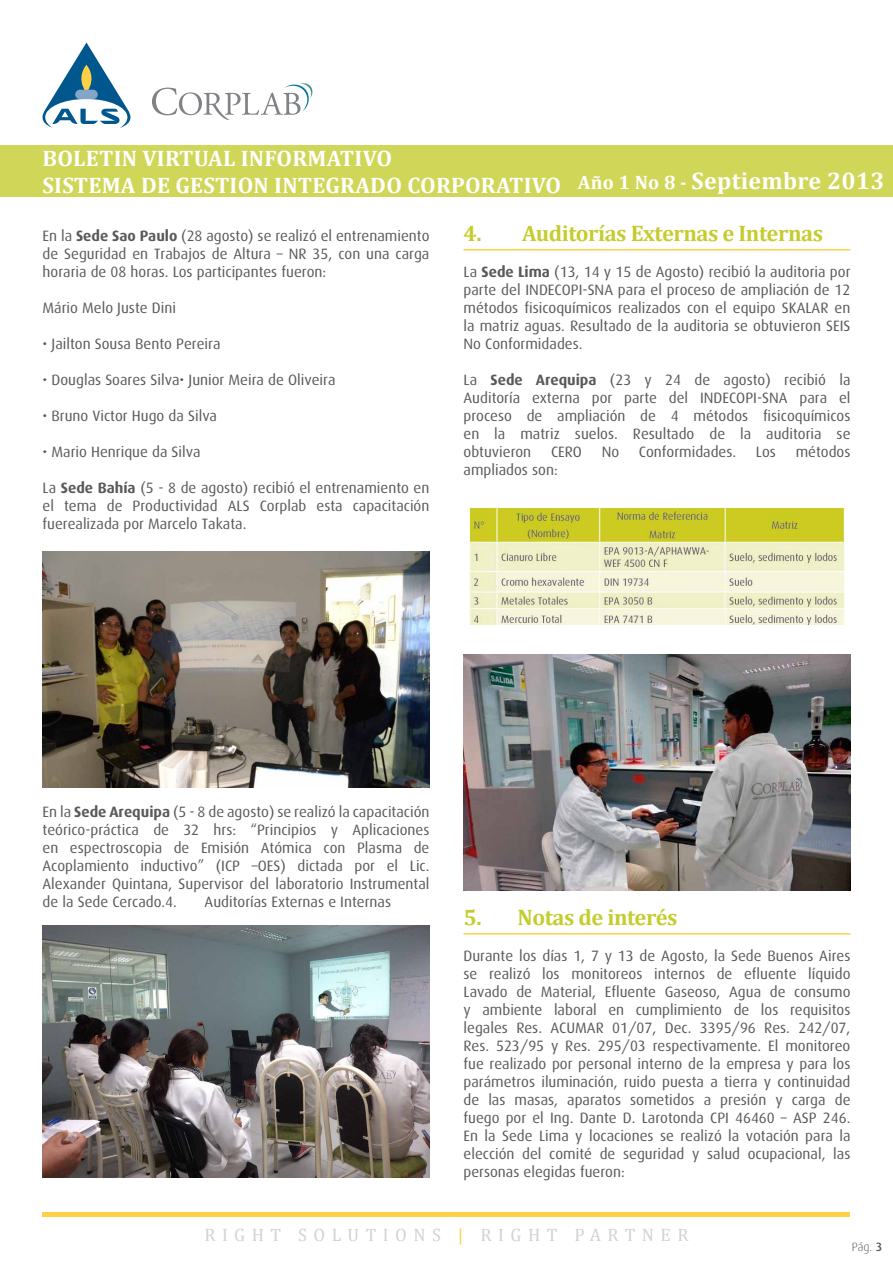
<style>
.page{position:relative;width:893px;height:1263px;background:#fff}
.page>*{position:absolute;margin:0;border:0;box-sizing:border-box;transform-origin:0 0}
.t1{font:700 22.5px/27px "Cambria";letter-spacing:.01em;color:#fff}
.t2{font:700 22.5px "Cambria";letter-spacing:-.02em;color:#c5cc2e}
.t3{font:18px "Cambria";letter-spacing:.36em;color:#d1d3d4}
.t4{font:15px/18px "Dax";color:#58595b;text-align:justify}
.t5{font:300 12px "Dax";color:#58595b}
.s1{font-weight:700}
.s2{color:#ffd046}
.s3{font-weight:500}
</style>
<div class="page">
<div style="left:0;top:145px;width:893px;height:52px;background:#d0d657"></div>
<svg style="left:43px;top:43px;width:87px;height:85px"></svg>
<svg style="left:152px;top:83px;width:161px;height:37px"></svg>
<hr style="left:43px;top:1212px;width:807px;height:4px;background:#ffd046">
<img style="left:43px;top:552px;width:386px;height:235px">
<img style="left:43px;top:925px;width:386px;height:252px">
<hr style="left:463px;top:249px;width:387px;height:2px;background:#ffd046">
<hr style="left:463px;top:933px;width:387px;height:2px;background:#ffd046">
<img style="left:470px;top:507px;width:374px;height:118px">
<img style="left:463px;top:655px;width:387px;height:235px">
<h1 class="t1" style="left:43px;top:144px;width:844px">BOLETIN VIRTUAL INFORMATIVO<br>SISTEMA DE GESTION INTEGRADO CORPORATIVO <sup>Año</sup> <sup>1</sup> <sup>No</sup> <sup>8</sup> <sup>-</sup> <sup>Septiembre</sup> <sup>2013</sup></h1>
<p class="t4" style="left:43px;top:226px;width:388px">En la <span class="s1">Sede Sao Paulo</span> (28 agosto) se realizó el entrenamiento de Seguridad en Trabajos de Altura – NR 35, con una carga horaria de 08 horas. Los participantes fueron:</p>
<p class="t4" style="left:43px;top:298px;width:135px">Mário Melo Juste Dini</p>
<p class="t4" style="left:43px;top:334px;width:179px">• Jailton Sousa Bento Pereira</p>
<p class="t4" style="left:43px;top:370px;width:294px">• Douglas Soares Silva• Junior Meira de Oliveira</p>
<p class="t4" style="left:43px;top:406px;width:176px">• Bruno Victor Hugo da Silva</p>
<p class="t4" style="left:43px;top:442px;width:160px">• Mario Henrique da Silva</p>
<p class="t4" style="left:43px;top:478px;width:388px">La <span class="s1">Sede Bahía</span> (5 - 8 de agosto) recibió el entrenamiento en el tema de Productividad ALS Corplab esta capacitación fuerealizada por Marcelo Takata.</p>
<h1 class="t2" style="left:463px;top:217px;width:361px">4. Auditorías Externas e Internas</h1>
<p class="t4" style="left:463px;top:262px;width:388px">La <span class="s1">Sede Lima</span> (13, 14 y 15 de Agosto) recibió la auditoria por parte del INDECOPI-SNA para el proceso de ampliación de 12 métodos fisicoquímicos realizados con el equipo SKALAR en la matriz aguas. Resultado de la auditoria se obtuvieron SEIS No Conformidades.</p>
<p class="t4" style="left:463px;top:370px;width:388px">La <span class="s1">Sede Arequipa</span> (23 y 24 de agosto) recibió la Auditoría externa por parte del INDECOPI-SNA para el proceso de ampliación de 4 métodos fisicoquímicos en la matriz suelos. Resultado de la auditoria se obtuvieron</p>
<p class="t4" style="left:551px;top:442px;width:33px">CERO</p>
<p class="t4" style="left:602px;top:442px;width:19px">No</p>
<p class="t4" style="left:639px;top:442px;width:99px">Conformidades.</p>
<p class="t4" style="left:756px;top:442px;width:22px">Los</p>
<p class="t4" style="left:796px;top:442px;width:56px">métodos</p>
<p class="t4" style="left:463px;top:460px;width:96px">ampliados son:</p>
<p class="t4" style="left:43px;top:802px;width:388px">En la <span class="s1">Sede Arequipa</span> (5 - 8 de agosto) se realizó la capacitación teórico-práctica de 32 hrs: “Principios y Aplicaciones en espectroscopia de Emisión Atómica con Plasma de Acoplamiento inductivo” (ICP –OES) dictada por el Lic.<br>Alexander Quintana, Supervisor del laboratorio Instrumental de la Sede Cercado.4.</p>
<p class="t4" style="left:205px;top:892px;width:188px">Auditorías Externas e Internas</p>
<h1 class="t2" style="left:463px;top:901px;width:216px">5. Notas de interés</h1>
<p class="t4" style="left:463px;top:946px;width:388px">Durante los días 1, 7 y 13 de Agosto, la Sede Buenos Aires se realizó los monitoreos internos de efluente líquido Lavado de Material, Efluente Gaseoso, Agua de consumo y ambiente laboral en cumplimiento de los requisitos legales Res. ACUMAR 01/07, Dec. 3395/96 Res. 242/07, Res. 523/95 y Res. 295/03 respectivamente. El monitoreo fue realizado por personal interno de la empresa y para los parámetros iluminación, ruido puesta a tierra y continuidad de las masas, aparatos sometidos a presión y carga de fuego por el Ing. Dante D. Larotonda CPI 46460 – ASP 246.<br>En la Sede Lima y locaciones se realizó la votación para la elección del comité de seguridad y salud ocupacional, las personas elegidas fueron:</p>
<p class="t3" style="left:204px;top:1224px;width:486px">RIGHT SOLUTIONS <span class="s2">|</span> RIGHT PARTNER</p>
<p class="t5" style="left:852px;top:1240px;width:32px">Pág. <span class="s3">3</span></p>
</div>
